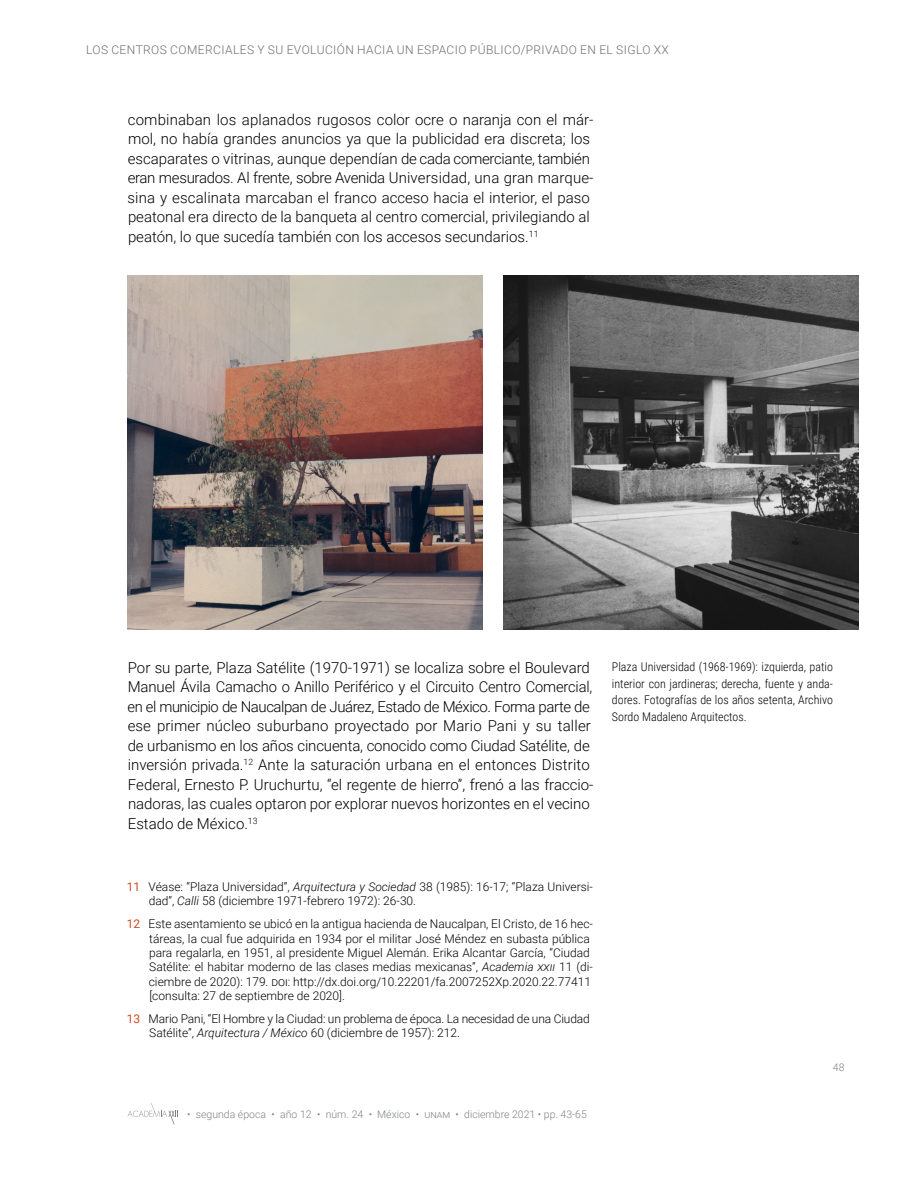
<style>
.page{position:relative;width:918px;height:1188px;background:#fff}
.page>*{position:absolute;margin:0;border:0;box-sizing:border-box;transform-origin:0 0}
.t1{font:300 15px/19.5px "Roboto";color:#000}
.t2{font:300 12px/14.4px "Roboto";color:#000}
.t3{font:300 12px/16.5px "Roboto Condensed";color:#000;text-align:justify}
.t4{font:300 12px "Roboto";letter-spacing:.035em;color:#6d6e71}
.t5{font:300 10.5px "Roboto";color:#808285}
.s1{font-weight:400;color:#d04a1d}
.s2{font-style:italic}
</style>
<div class="page">
<svg style="left:128px;top:1103px;width:50px;height:21px"></svg>
<img style="left:127px;top:276px;width:355px;height:354px">
<img style="left:503px;top:276px;width:355px;height:354px">
<p class="t4" style="left:86px;top:41px;width:584px">LOS CENTROS COMERCIALES Y SU EVOLUCIÓN HACIA UN ESPACIO PÚBLICO/PRIVADO EN EL SIGLO XX</p>
<p class="t1" style="left:128px;top:109px;width:468px">combinaban los aplanados rugosos color ocre o naranja con el már&shy;mol, no había grandes anuncios ya que la publicidad era discreta; los escaparates o vitrinas, aunque dependían de cada comerciante, también eran mesurados. Al frente, sobre Avenida Universidad, una gran marque&shy;sina y escalinata marcaban el franco acceso hacia el interior, el paso peatonal era directo de la banqueta al centro comercial, privilegiando al peatón, lo que sucedía también con los accesos secundarios.<sup>11</sup></p>
<p class="t1" style="left:128px;top:657px;width:467px">Por su parte, Plaza Satélite (1970-1971) se localiza sobre el Boulevard Manuel Ávila Camacho o Anillo Periférico y el Circuito Centro Comercial, en el municipio de Naucalpan de Juárez, Estado de México. Forma parte de ese primer núcleo suburbano proyectado por Mario Pani y su taller de urbanismo en los años cincuenta, conocido como Ciudad Satélite, de inversión privada.<sup>12</sup> Ante la saturación urbana en el entonces Distrito Federal, Ernesto P. Uruchurtu, “el regente de hierro”, frenó a las fraccio&shy;nadoras, las cuales optaron por explorar nuevos horizontes en el vecino Estado de México.<sup>13</sup></p>
<p class="t3" style="left:612px;top:658px;width:222px">Plaza Universidad (1968-1969): izquierda, patio interior con jardineras; derecha, fuente y anda&shy;dores. Fotografías de los años setenta, Archivo Sordo Madaleno Arquitectos.</p>
<p class="t2" style="left:149px;top:879px;width:446px;text-indent:-22px"><span class="s1">11</span> Véase: “Plaza Universidad”, <span class="s2">Arquitectura y Sociedad</span> 38 (1985): 16-17; “Plaza Universi&shy;dad”, <span class="s2">Calli</span> 58 (diciembre 1971-febrero 1972): 26-30.</p>
<p class="t2" style="left:149px;top:916px;width:446px;text-indent:-22px"><span class="s1">12</span> Este asentamiento se ubicó en la antigua hacienda de Naucalpan, El Cristo, de 16 hec&shy;táreas, la cual fue adquirida en 1934 por el militar José Méndez en subasta pública para regalarla, en 1951, al presidente Miguel Alemán. Erika Alcantar García, “Ciudad Satélite: el habitar moderno de las clases medias mexicanas”, <span class="s2">Academia xxii</span> 11 (di&shy;ciembre de 2020): 179. doi: http://dx.doi.org/10.22201/fa.2007252Xp.2020.22.77411 [consulta: 27 de septiembre de 2020].</p>
<p class="t2" style="left:149px;top:1011px;width:442px;text-indent:-22px"><span class="s1">13</span> Mario Pani, “El Hombre y la Ciudad: un problema de época. La necesidad de una Ciudad<br>Satélite”, <span class="s2">Arquitectura / México</span> 60 (diciembre de 1957): 212.</p>
<p class="t5" style="left:187px;top:1107px;width:401px">• segunda época • año 12 • núm. 24 • México • unam • diciembre 2021 • pp. 43-65</p>
<p class="t5" style="left:833px;top:1060px;width:13px">48</p>
</div>
